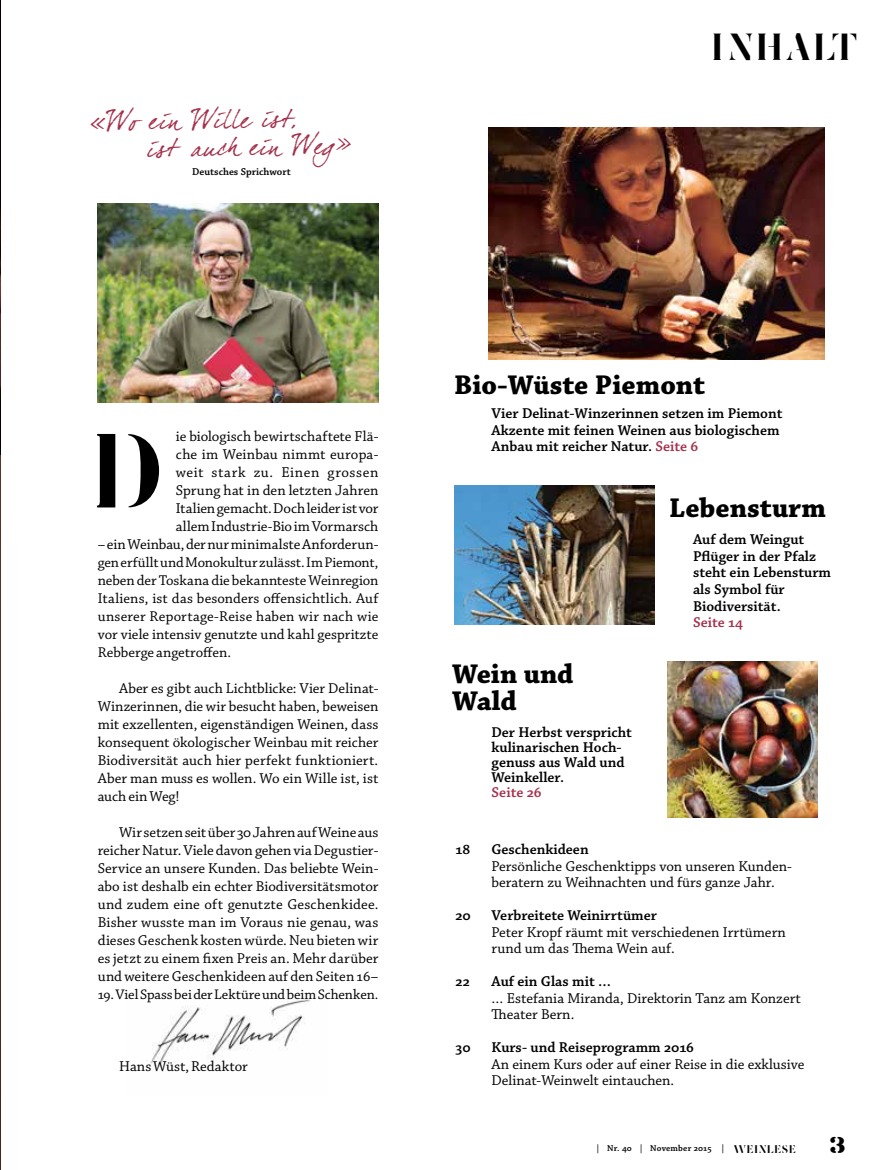
<style>
.page{position:relative;width:893px;height:1170px;background:#fff}
.page>*{position:absolute;margin:0;border:0;box-sizing:border-box;transform-origin:0 0}
.t1{font:91.8px "FEMORALIS";color:#000}
.t2{font:33px "FEMORALIS";letter-spacing:.1em;color:#000}
.t3{font:700 28.5px/27px "Chaparral Pro";color:#000}
.t4{font:25.2px/27.2px "Dear Joefour";color:#a4314c}
.t5{font:21px "Lintsec";color:#000}
.t6{font:15px/18px "Chaparral Pro";color:#000}
.t7{font:600 15px/16.5px "Chaparral Pro";color:#000}
.t8{font:600 15px "Chaparral Pro";letter-spacing:.005em;color:#a4314c}
.t9{font:14.85px/18px "Chaparral Pro";letter-spacing:.01em;color:#000;text-align:justify}
.t10{font:14.7px "Chaparral Pro";color:#000}
.t11{font:14.55px "Chaparral Pro";letter-spacing:-.005em;color:#000}
.t12{font:600 10.5px "Chaparral Pro";color:#000}
.t13{font:600 9px "Chaparral Pro";letter-spacing:.02em;color:#000}
.s1{color:#a4314c}
.s2{font-family:"FEMORALIS";font-weight:400;font-size:9.75px}
</style>
<div class="page">
<hr style="left:0;top:454px;width:1px;height:715px;background:#522d23">
<img style="left:0;top:1px;width:1px;height:453px">
<img style="left:146px;top:999px;width:165px;height:68px">
<img style="left:98px;top:204px;width:280px;height:198px">
<img style="left:454px;top:485px;width:201px;height:139px">
<img style="left:668px;top:661px;width:150px;height:156px">
<img style="left:488px;top:127px;width:336px;height:233px">
<h3 class="t4" style="left:147px;top:107px;width:207px;text-indent:-58px;rotate:-1deg">«Wo ein Wille ist,<br>ist auch ein Weg»</h3>
<p class="t12" style="left:192px;top:165px;width:100px">Deutsches Sprichwort</p>
<h2 class="t2" style="left:714px;top:25px;width:146px">INHALT</h2>
<p class="t6" style="left:176px;top:427px;width:204px;text-align:justify">ie biologisch bewirtschaftete Flä&shy;che im Weinbau nimmt europa&shy;weit stark zu. Einen grossen Sprung hat in den letzten Jahren Italien gemacht. Doch leider ist vor allem Industrie-Bio im Vormarsch</p>
<p class="t6" style="left:98px;top:535px;width:282px">– ein Weinbau, der nur minimalste Anforderun-</p>
<p class="t10" style="left:98px;top:554px;width:282px">gen erfüllt und Monokultur zulässt. Im Piemont,</p>
<p class="t9" style="left:98px;top:571px;width:282px">neben der Toskana die bekannteste Weinregion Italiens, ist das besonders offensichtlich. Auf unserer Reportage-Reise haben wir nach wie vor viele intensiv genutzte und kahl gespritzte Rebberge angetroffen.</p>
<p class="t6" style="left:98px;top:679px;width:282px;text-align:justify;text-indent:21px">Aber es gibt auch Lichtblicke: Vier Delinat-Winzerinnen, die wir besucht haben, beweisen mit exzellenten, eigenständigen Weinen, dass konsequent ökologischer Weinbau mit reicher Biodiversität auch hier perfekt funktioniert.<br>Aber man muss es wollen. Wo ein Wille ist, ist auch ein Weg!</p>
<p class="t6" style="left:98px;top:823px;width:282px;text-align:justify;text-indent:21px">Wir setzen seit über 30 Jahren auf Weine aus reicher Natur. Viele davon gehen via Degustier-Service an unsere Kunden. Das beliebte Wein&shy;abo ist deshalb ein echter Biodiversitätsmotor und zudem eine oft genutzte Geschenkidee.<br>Bisher wusste man im Voraus nie genau, was dieses Geschenk kosten würde. Neu bieten wir es jetzt zu einem fixen Preis an. Mehr darüber und weitere Geschenkideen auf den Seiten 16–</p>
<p class="t11" style="left:98px;top:986px;width:282px">19. Viel Spass bei der Lektüre und beim Schenken.</p>
<h1 class="t1" style="left:98px;top:410px;width:72px">D</h1>
<p class="t6" style="left:119px;top:1057px;width:130px">Hans Wüst, Redaktor</p>
<h3 class="t3" style="left:454px;top:372px;width:253px">Bio-Wüste Piemont</h3>
<p class="t7" style="left:492px;top:405px;width:292px">Vier Delinat-Winzerinnen setzen im Piemont<br>Akzente mit feinen Weinen aus biologischem<br>Anbau mit reicher Natur. <span class="s1">Seite 6</span></p>
<h3 class="t3" style="left:669px;top:495px;width:158px">Lebensturm</h3>
<h3 class="t3" style="left:452px;top:661px;width:123px">Wein und<br>Wald</h3>
<p class="t7" style="left:492px;top:724px;width:142px;line-height:15px">Der Herbst verspricht kulinarischen Hoch&shy;genuss aus Wald und<br>Weinkeller.</p>
<p class="t8" style="left:492px;top:783px;width:51px">Seite 26</p>
<p class="t7" style="left:693px;top:532px;width:140px">Auf dem Weingut<br>Pflüger in der Pfalz steht ein Lebensturm als Symbol für<br>Biodiversität.</p>
<p class="t8" style="left:693px;top:613px;width:52px">Seite 14</p>
<p class="t7" style="left:456px;top:841px;width:16px">18</p>
<p class="t7" style="left:492px;top:841px;width:99px">Geschenkideen</p>
<p class="t6" style="left:492px;top:858px;width:302px;line-height:16.5px">Persönliche Geschenktipps von unseren Kunden&shy;beratern zu Weihnachten und fürs ganze Jahr.</p>
<p class="t7" style="left:456px;top:907px;width:17px">20</p>
<p class="t7" style="left:492px;top:907px;width:167px">Verbreitete Weinirrtümer</p>
<p class="t6" style="left:492px;top:924px;width:296px;line-height:16.5px">Peter Kropf räumt mit verschiedenen Irrtümern rund um das Thema Wein auf.</p>
<p class="t7" style="left:456px;top:973px;width:16px">22</p>
<p class="t7" style="left:492px;top:973px;width:121px">Auf ein Glas mit …</p>
<p class="t6" style="left:492px;top:990px;width:311px;line-height:16.5px">… Estefania Miranda, Direktorin Tanz am Konzert<br>Theater Bern.</p>
<p class="t7" style="left:456px;top:1039px;width:17px">30</p>
<p class="t7" style="left:492px;top:1039px;width:204px">Kurs- und Reiseprogramm 2016</p>
<p class="t6" style="left:492px;top:1056px;width:315px;line-height:16.5px">An einem Kurs oder auf einer Reise in die exklusive<br>Delinat-Weinwelt eintauchen.</p>
<p class="t13" style="left:596px;top:1142px;width:202px">| Nr. 40 | November 2015 | <span class="s2">WEINLESE</span></p>
<h3 class="t5" style="left:830px;top:1136px;width:17px">3</h3>
</div>
